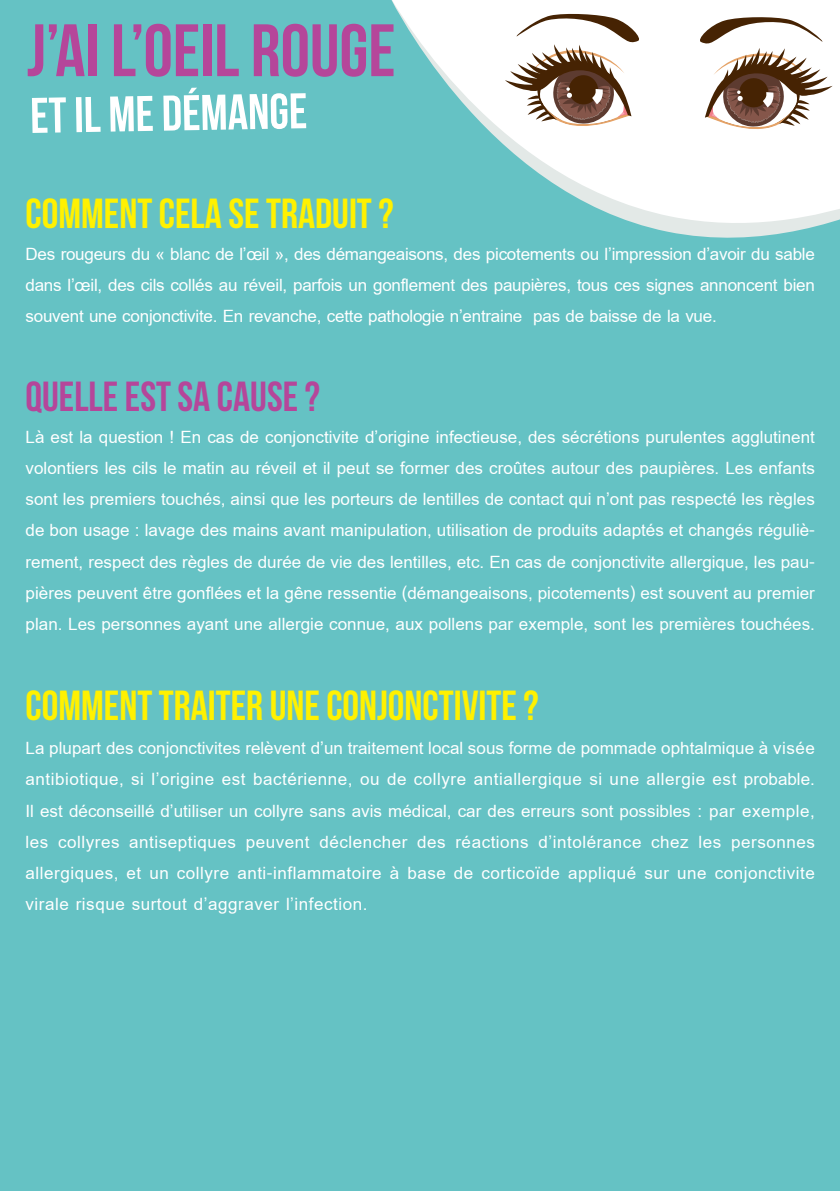
<style>
.page{position:relative;width:840px;height:1191px;background:#fff}
.page>*{position:absolute;margin:0;border:0;box-sizing:border-box;transform-origin:0 0}
.t1{font:74px "Bebas Neue";color:#b5469a}
.t2{font:50px "Bebas Neue";color:#fff}
.t3{font:42px "Bebas Neue";color:#fff101}
.t4{font:42px "Bebas Neue";color:#b5469a}
.t5{font:700 26px/31.2px "Cordia New";color:#fff;text-align:justify}
</style>
<div class="page">
<div style="left:0;top:0;width:839px;height:1191px;background:#65c2c4"></div>
<svg style="left:391px;top:0;width:448px;height:238px;fill:#fff"></svg>
<svg style="left:504px;top:12px;width:138px;height:115px"></svg>
<svg style="left:695px;top:16px;width:137px;height:114px"></svg>
<h1 class="t1" style="left:27px;top:10px;width:370px">J’AI L’OEIL ROUGE</h1>
<h2 class="t2" style="left:30px;top:88px;width:278px;rotate:-1deg">ET IL ME DÉMANGE</h2>
<h3 class="t3" style="left:26px;top:190px;width:369px">COMMENT CELA SE TRADUIT ?</h3>
<p class="t5" style="left:26px;top:239px;width:790px">Des rougeurs du « blanc de l’œil », des démangeaisons, des picotements ou l’impression d’avoir du sable dans l’œil, des cils collés au réveil, parfois un gonflement des paupières, tous ces signes annoncent bien souvent une conjonctivite. En revanche, cette pathologie n’entraine pas de baisse de la vue.</p>
<h3 class="t4" style="left:26px;top:373px;width:296px">QUELLE EST SA CAUSE ?</h3>
<p class="t5" style="left:26px;top:422px;width:790px">Là est la question ! En cas de conjonctivite d’origine infectieuse, des sécrétions purulentes agglutinent volontiers les cils le matin au réveil et il peut se former des croûtes autour des paupières. Les enfants sont les premiers touchés, ainsi que les porteurs de lentilles de contact qui n’ont pas respecté les règles de bon usage : lavage des mains avant manipulation, utilisation de produits adaptés et changés réguliè&shy;rement, respect des règles de durée de vie des lentilles, etc. En cas de conjonctivite allergique, les pau&shy;pières peuvent être gonflées et la gêne ressentie (démangeaisons, picotements) est souvent au premier plan. Les personnes ayant une allergie connue, aux pollens par exemple, sont les premières touchées.</p>
<h3 class="t3" style="left:26px;top:682px;width:514px">COMMENT TRAITER UNE CONJONCTIVITE ?</h3>
<p class="t5" style="left:26px;top:733px;width:790px">La plupart des conjonctivites relèvent d’un traitement local sous forme de pommade ophtalmique à visée antibiotique, si l’origine est bactérienne, ou de collyre antiallergique si une allergie est probable.<br>Il est déconseillé d’utiliser un collyre sans avis médical, car des erreurs sont possibles : par exemple, les collyres antiseptiques peuvent déclencher des réactions d’intolérance chez les personnes allergiques, et un collyre anti-inflammatoire à base de corticoïde appliqué sur une conjonctivite virale risque surtout d’aggraver l’infection.</p>
</div>
